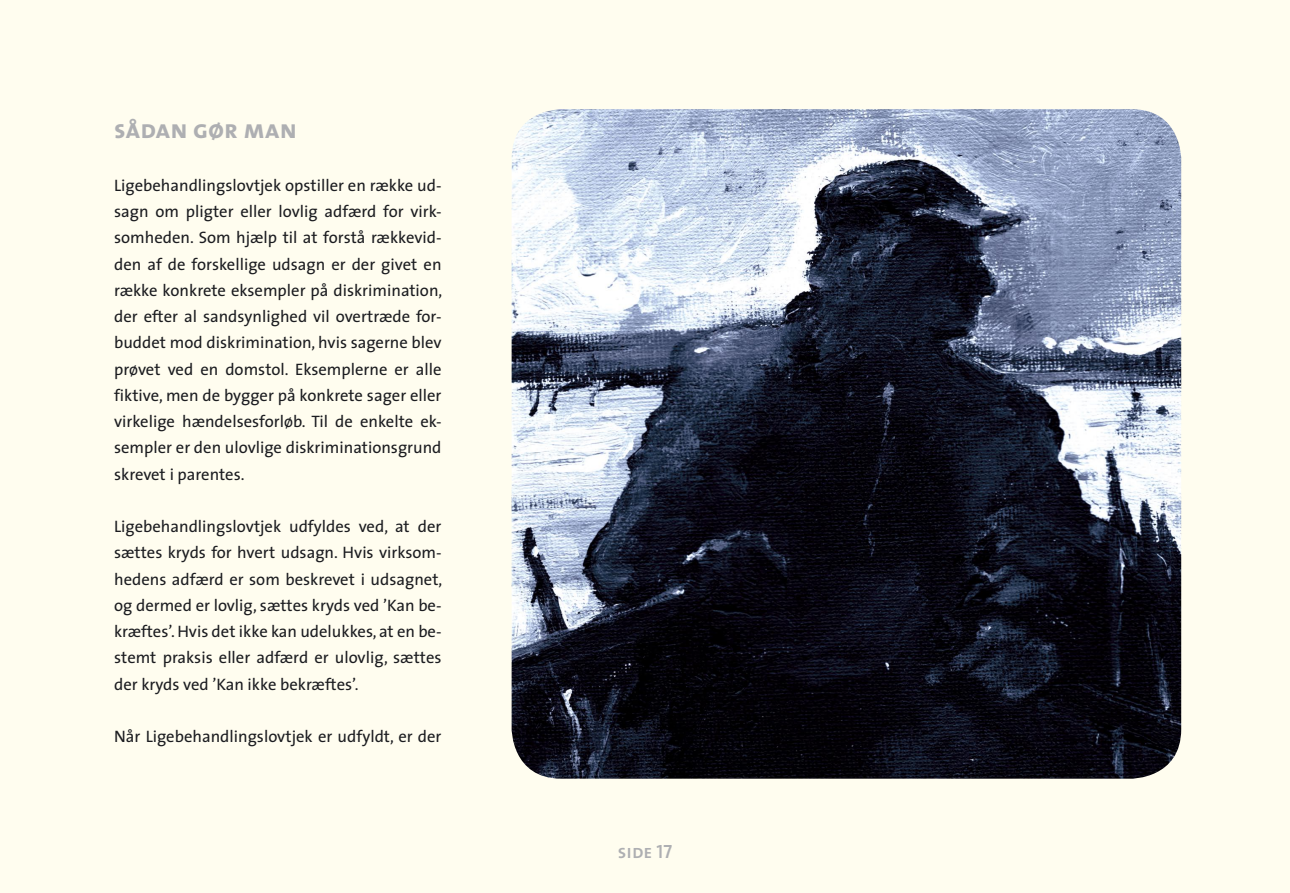
<style>
.page{position:relative;width:1290px;height:893px;background:#fffdef}
.page>*{position:absolute;margin:0;border:0;box-sizing:border-box;transform-origin:0 0}
.t1{font:26.25px "The Sans Bold Caps";color:#aeafb2}
.t2{font:19.25px "The Sans Semi Bold Caps";color:#aeafb2}
.t3{font:16.62px/26.2px "The Sans";color:#1b1c20;text-align:justify}
</style>
<div class="page">
<img style="left:512px;top:109px;width:669px;height:670px">
<h1 class="t1" style="left:114px;top:107px;width:184px">sådan gør man</h1>
<p class="t3" style="left:114px;top:171px;width:330px">Ligebehandlingslovtjek opstiller en række ud&shy;sagn om pligter eller lovlig adfærd for virk&shy;somheden. Som hjælp til at forstå rækkevid&shy;den af de forskellige udsagn er der givet en række konkrete eksempler på diskrimination, der efter al sandsynlighed vil overtræde for&shy;buddet mod diskrimination, hvis sagerne blev prøvet ved en domstol. Eksemplerne er alle fiktive, men de bygger på konkrete sager eller virkelige hændelsesforløb. Til de enkelte ek&shy;sempler er den ulovlige diskriminationsgrund skrevet i parentes.</p>
<p class="t3" style="left:114px;top:513px;width:330px">Ligebehandlingslovtjek udfyldes ved, at der sættes kryds for hvert udsagn. Hvis virksom&shy;hedens adfærd er som beskrevet i udsagnet, og dermed er lovlig, sættes kryds ved ’Kan be&shy;kræftes’. Hvis det ikke kan udelukkes, at en be&shy;stemt praksis eller adfærd er ulovlig, sættes der kryds ved ’Kan ikke bekræftes’.</p>
<p class="t3" style="left:114px;top:723px;width:329px">Når Ligebehandlingslovtjek er udfyldt, er der</p>
<p class="t2" style="left:618px;top:835px;width:56px">side 17</p>
</div>
